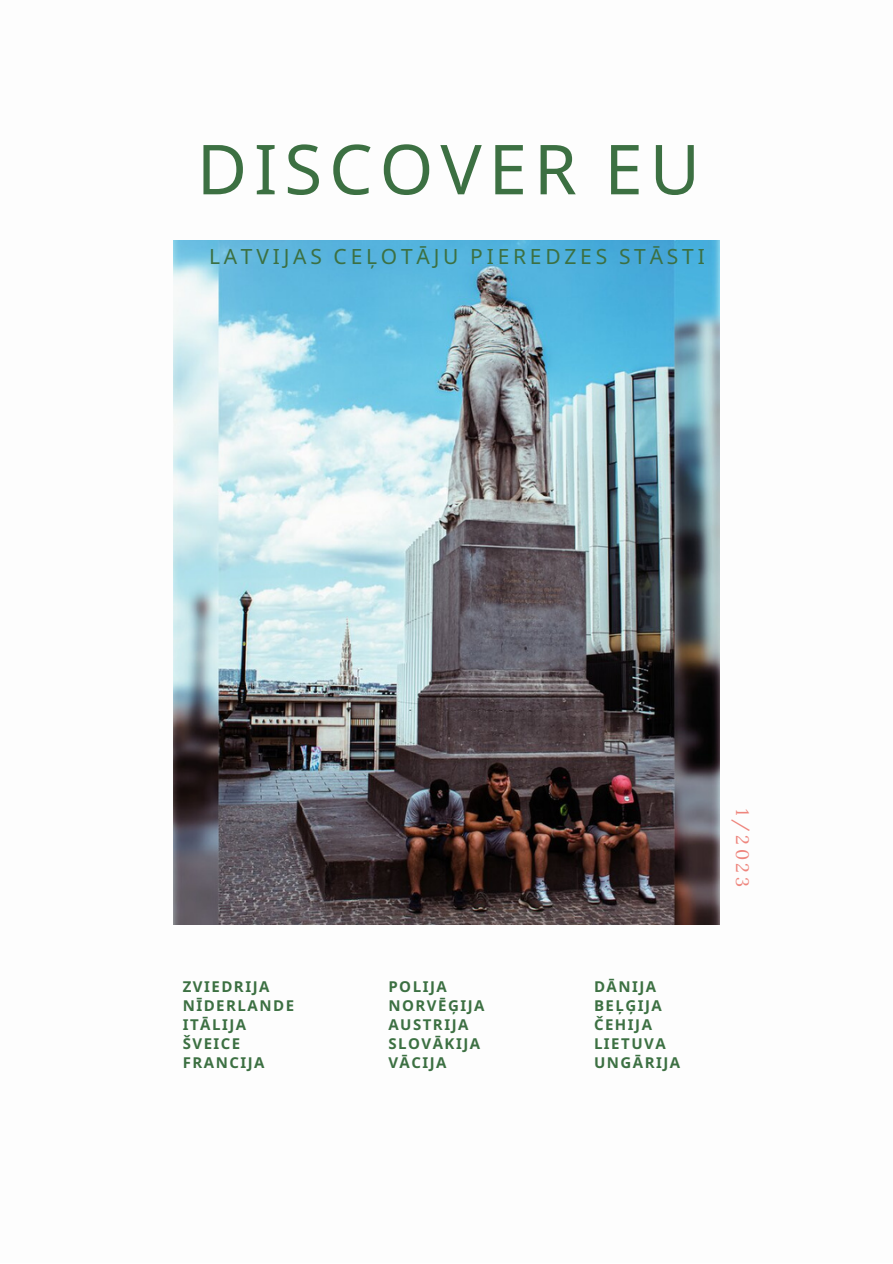
<style>
.page{position:relative;width:893px;height:1264px;background:#fff}
.page>*{position:absolute;margin:0;border:0;box-sizing:border-box;transform-origin:0 0}
.t1{font:69px "Noto Sans";letter-spacing:.1em;color:#3c7042}
.t2{font:21px "Noto Sans";letter-spacing:.18em;color:#3c7042}
.t3{font:18px "Lora";color:#ee857d}
.t4{font:700 15px/19px "Noto Sans";letter-spacing:.1em;color:#3c7042}
</style>
<div class="page">
<img style="left:173px;top:240px;width:546px;height:684px">
<h1 class="t1" style="left:197px;top:120px;width:504px">DISCOVER EU</h1>
<h2 class="t2" style="left:209px;top:241px;width:497px">LATVIJAS CEĻOTĀJU PIEREDZES STĀSTI</h2>
<p class="t4" style="left:183px;top:976px;width:113px">ZVIEDRIJA<br>NĪDERLANDE<br>ITĀLIJA<br>ŠVEICE<br>FRANCIJA</p>
<p class="t4" style="left:388px;top:976px;width:98px">POLIJA<br>NORVĒĢIJA<br>AUSTRIJA<br>SLOVĀKIJA<br>VĀCIJA</p>
<p class="t4" style="left:594px;top:976px;width:88px">DĀNIJA<br>BEĻĢIJA<br>ČEHIJA<br>LIETUVA<br>UNGĀRIJA</p>
<p class="t3" style="left:754px;top:809px;width:79px;rotate:90deg">1/2023</p>
</div>
